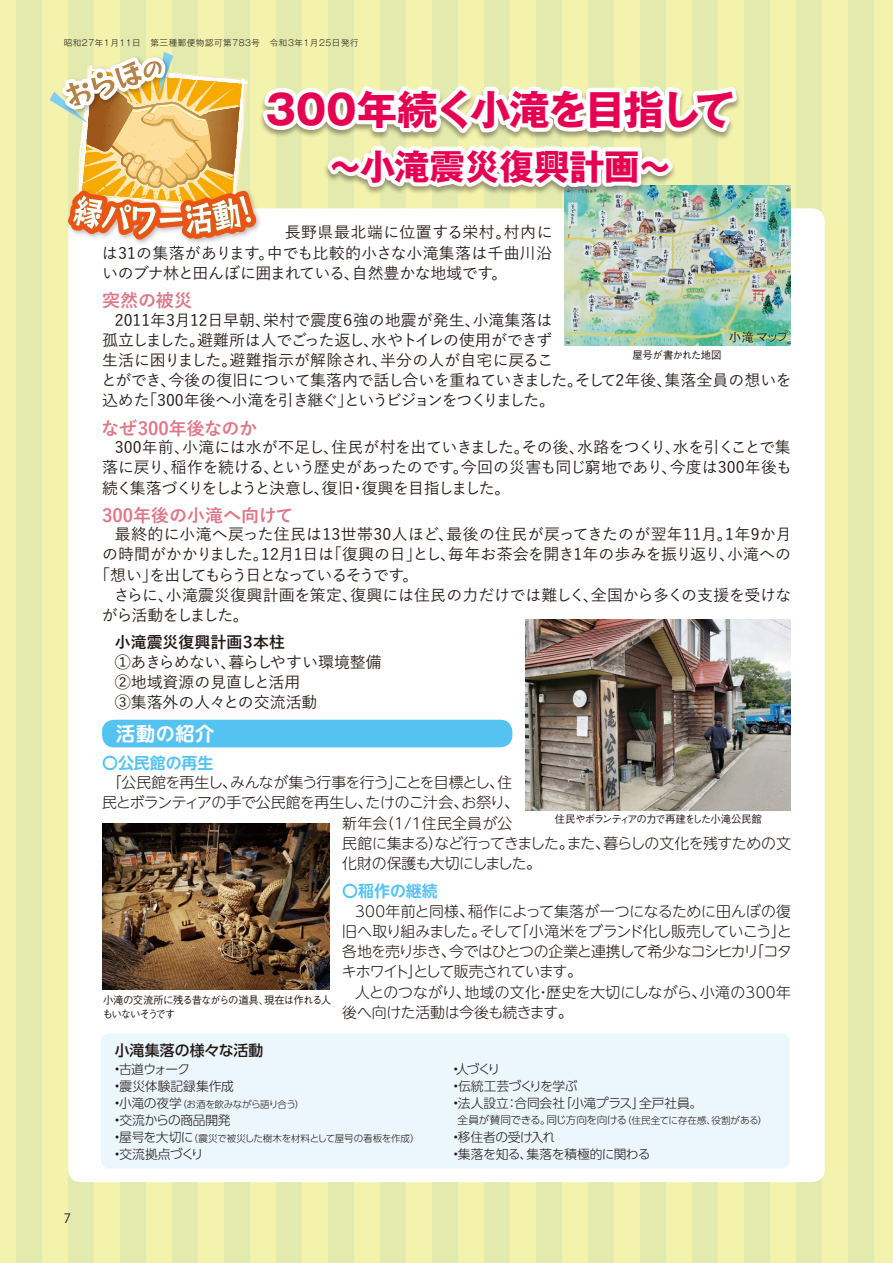
<style>
.page{position:relative;width:893px;height:1263px;background:#fff}
.page>*{position:absolute;margin:0;border:0;box-sizing:border-box;transform-origin:0 0}
.t1{font:700 40.35px "Gothic MB101 Pr 6 N";letter-spacing:-.05em;color:#e50050}
.t2{font:700 35.1px "Gothic MB101 Pr 6 N";letter-spacing:-.01em;color:#e50050}
.t3{font:700 19.2px "UD Shin M Go Pro De";letter-spacing:.03em;color:#fff}
.t4{font:700 18px "Yu Go";color:#de7788}
.t5{font:500 15.9px/20.2px "Yu Go";letter-spacing:-.005em;color:#231916}
.t6{font:500 15.9px/20.2px "Yu Go";letter-spacing:.02em;color:#231916}
.t7{font:500 15.9px/20.2px "Yu Go";letter-spacing:-.03em;color:#231916}
.t8{font:500 15.9px/20.2px "Yu Go";letter-spacing:-.1em;color:#231916}
.t9{font:500 15.9px/20.2px "Yu Go";letter-spacing:-.08em;color:#231916}
.t10{font:500 15.9px/20.2px "Yu Go";letter-spacing:-.095em;color:#231916}
.t11{font:500 15.9px "Yu Go";letter-spacing:-.06em;color:#231916}
.t12{font:700 15.9px "UD Shin M Go Pro De";color:#55c3f1}
.t13{font:500 15.9px "Yu Go";letter-spacing:.015em;color:#231916}
.t14{font:700 15.9px "Yu Go";color:#231916}
.t15{font:500 15.9px "Yu Go";letter-spacing:-.075em;color:#231916}
.t16{font:500 15.9px "Yu Go";letter-spacing:-.085em;color:#231916}
.t17{font:300 14.85px/20.2px "UD Shin M Go Pro";letter-spacing:-.035em;color:#231916}
.t18{font:300 14.85px "UD Shin M Go Pro";letter-spacing:-.06em;color:#231916}
.t19{font:300 14.85px/20.2px "UD Shin M Go Pro";letter-spacing:-.055em;color:#231916}
.t20{font:300 14.85px "UD Shin M Go Pro";letter-spacing:-.005em;color:#231916}
.t21{font:300 14.85px "UD Shin M Go Pro";letter-spacing:-.07em;color:#231916}
.t22{font:300 14.85px "UD Shin M Go Pro";letter-spacing:.005em;color:#231916}
.t23{font:300 14.85px "UD Shin M Go Pro";letter-spacing:.015em;color:#231916}
.t24{font:500 14.85px "UD Shin Go Pro";color:#231916}
.t25{font:300 14.85px "UD Shin M Go Pro";letter-spacing:.02em;color:#231916}
.t26{font:300 14.85px "UD Shin M Go Pro";letter-spacing:.025em;color:#231916}
.t27{font:300 12.75px/17px "UD Shin Go Pro";letter-spacing:-.025em;color:#231916}
.t28{font:300 12.75px "UD Shin Go Pro";letter-spacing:.005em;color:#231916}
.t29{font:300 12.75px "UD Shin Go Pro";letter-spacing:-.045em;color:#231916}
.t30{font:12.75px "Koz Go Pro";color:#231916}
.t31{font:500 10.65px/13.8px "Gothic BBB Pro";letter-spacing:-.08em;color:#231916}
.t32{font:300 10.65px "UD Shin Go Pro";letter-spacing:-.035em;color:#231916}
.t33{font:500 10.65px "Gothic BBB Pro";letter-spacing:-.045em;color:#231916}
.t34{font:300 9.6px "UD Shin Go Pro";letter-spacing:-.03em;color:#231916}
.t35{font:300 9.6px "UD Shin Go Pro";letter-spacing:-.055em;color:#231916}
.t36{font:300 9.6px "UD Shin Go Pro";letter-spacing:.005em;color:#231916}
.t37{font:300 8.55px "Gothic MB101 Pr 6 N";letter-spacing:.07em;color:#231916}
</style>
<div class="page">
<div style="left:0;top:0;width:893px;height:1263px;background:linear-gradient(to right,#eaefad,#ebefad)"></div>
<div style="left:68px;top:208px;width:757px;height:974px;background:#fff;border-radius:13px"></div>
<img style="left:525px;top:620px;width:266px;height:190px">
<img style="left:102px;top:824px;width:228px;height:166px">
<div style="left:101px;top:1033px;width:689px;height:135px;background:#ebf6fd;border-radius:9px"></div>
<img style="left:743px;top:186px;width:48px;height:159px">
<div style="left:102px;top:720px;width:410px;height:27px;background:#55c3f1;border-radius:12px"></div>
<img style="left:50px;top:44px;width:693px;height:309px">
<p class="t37" style="left:64px;top:35px;width:296px">昭和27年1月11日　第三種郵便物認可第783号　令和3年1月25日発行</p>
<h1 class="t1" style="left:266px;top:76px;width:471px">300年続く小滝を目指して</h1>
<h2 class="t2" style="left:328px;top:137px;width:346px">～小滝震災復興計画~</h2>
<p class="t5" style="left:504px;top:220px;width:50px">村内に</p>
<p class="t6" style="left:102px;top:220px;width:452px;text-indent:183px">長野県最北端に位置する栄村。<br>は31の集落があります中でも比較的小さな小滝集落は千曲川沿</p>
<p class="t7" style="left:102px;top:241px;width:407px;text-indent:156px">。<br>いのブナ林と田んぼに囲まれている自然豊かな地域です。</p>
<p class="t5" style="left:344px;top:261px;width:17px">、</p>
<p class="t4" style="left:102px;top:290px;width:92px">突然の被災</p>
<p class="t5" style="left:473px;top:308px;width:81px">小滝集落は</p>
<p class="t5" style="left:263px;top:308px;width:81px">栄村で震度</p>
<p class="t5" style="left:197px;top:308px;width:357px;text-indent:-82px">2011年月3 12日早朝、<br>避難所は人でごった返し水やトイレの使用ができず</p>
<p class="t5" style="left:363px;top:328px;width:17px">、</p>
<p class="t5" style="left:353px;top:308px;width:129px">強の地震が発生、</p>
<p class="t5" style="left:340px;top:308px;width:17px">６</p>
<p class="t5" style="left:102px;top:328px;width:104px">孤立しました。</p>
<p class="t5" style="left:380px;top:348px;width:175px">半分の人が自宅に戻るこ</p>
<p class="t5" style="left:230px;top:348px;width:160px">避難指示が解除され、</p>
<p class="t16" style="left:102px;top:345px;width:137px">生活に困りました。</p>
<p class="t33" style="left:632px;top:347px;width:91px">屋号が書かれた地図</p>
<p class="t5" style="left:664px;top:368px;width:129px">集落全員の想いを</p>
<p class="t7" style="left:101px;top:368px;width:484px">とができ今後の復旧について集落内で話し合いを重ねていきました。</p>
<p class="t9" style="left:141px;top:368px;width:415px;text-indent:19px">、<br>「300年後へ小滝を引き継ぐというビジョンをつくりました。</p>
<p class="t5" style="left:575px;top:368px;width:99px">そして2年後、</p>
<p class="t5" style="left:102px;top:388px;width:49px">込めた</p>
<p class="t4" style="left:101px;top:418px;width:157px">なぜ300年後なのか</p>
<p class="t5" style="left:337px;top:388px;width:17px">」</p>
<p class="t5" style="left:102px;top:435px;width:691px;text-indent:13px">300年前、<br>落に戻り稲作を続けるという歴史があったのです今回の災害も同じ窮地であり今度は300年後も</p>
<p class="t5" style="left:661px;top:455px;width:17px">、</p>
<p class="t11" style="left:577px;top:433px;width:215px">水路をつくり水を引くことで集</p>
<p class="t5" style="left:665px;top:435px;width:17px">、</p>
<p class="t5" style="left:522px;top:435px;width:65px">その後、</p>
<p class="t5" style="left:182px;top:435px;width:349px">小滝には水が不足し住民が村を出ていきました。</p>
<p class="t5" style="left:323px;top:435px;width:17px">、</p>
<p class="t5" style="left:453px;top:455px;width:17px">。</p>
<p class="t5" style="left:163px;top:455px;width:17px">、</p>
<p class="t5" style="left:263px;top:455px;width:17px">、</p>
<p class="t8" style="left:102px;top:475px;width:253px">続く集落づくりをしようと決意し復旧</p>
<p class="t5" style="left:314px;top:475px;width:17px">、</p>
<p class="t4" style="left:102px;top:505px;width:193px">300年後の小滝へ向けて</p>
<p class="t6" style="left:115px;top:522px;width:678px">最終的に小滝へ戻った住民は13世帯30人ほど最後の住民が戻ってきたのが翌年11月 年1 。 9か月</p>
<p class="t5" style="left:326px;top:522px;width:466px;text-indent:112px">、<br>「復興の日とし毎年お茶会を開き1年の歩みを振り返り小滝への</p>
<p class="t5" style="left:719px;top:542px;width:17px">、</p>
<p class="t15" style="left:362px;top:473px;width:150px">復興を目指しました。</p>
<p class="t5" style="left:350px;top:475px;width:17px">・</p>
<p class="t10" style="left:149px;top:542px;width:271px;text-indent:-47px">の時間がかかりました。<br>を出してもらう日となっているそうです。</p>
<p class="t5" style="left:261px;top:542px;width:75px">12月1日は</p>
<p class="t5" style="left:406px;top:542px;width:17px">」</p>
<p class="t5" style="left:440px;top:542px;width:17px">、</p>
<p class="t5" style="left:94px;top:563px;width:65px">「想い」</p>
<p class="t5" style="left:350px;top:583px;width:442px">復興には住民の力だけでは難しく全国から多くの支援を受けな</p>
<p class="t5" style="left:583px;top:583px;width:17px">、</p>
<p class="t13" style="left:166px;top:580px;width:194px">小滝震災復興計画を策定、</p>
<p class="t8" style="left:102px;top:583px;width:148px;text-indent:12px">さらに、<br>がら活動をしました。</p>
<p class="t14" style="left:115px;top:633px;width:129px">小滝震災復興計画</p>
<p class="t5" style="left:228px;top:650px;width:155px">暮らしやすい環境整備</p>
<p class="t14" style="left:253px;top:633px;width:33px">本柱</p>
<p class="t14" style="left:240px;top:633px;width:17px">３</p>
<p class="t5" style="left:115px;top:650px;width:204px">①あきらめない、<br>②地域資源の見直しと活用<br>③集落外の人々との交流活動</p>
<p class="t3" style="left:116px;top:718px;width:99px">活動の紹介</p>
<p class="t12" style="left:102px;top:750px;width:113px">〇公民館の再生</p>
<p class="t17" style="left:230px;top:771px;width:284px">みんなが集う行事を行うことを目標とし住、</p>
<p class="t17" style="left:107px;top:771px;width:132px">「公民館を再生し、</p>
<p class="t17" style="left:388px;top:771px;width:16px">」</p>
<p class="t17" style="left:102px;top:792px;width:272px">民とボランティアの手で公民館を再生し、</p>
<p class="t17" style="left:366px;top:792px;width:104px">たけのこ汁会、</p>
<p class="t17" style="left:462px;top:792px;width:59px">お祭り、</p>
<p class="t23" style="left:380px;top:811px;width:134px">（1/1住民全員が公</p>
<p class="t17" style="left:342px;top:812px;width:47px">新年会</p>
<p class="t31" style="left:555px;top:811px;width:208px">住民やボランティアの力で再建をした小滝公民館</p>
<p class="t18" style="left:342px;top:831px;width:233px">民館に集まるなど行ってきました。</p>
<p class="t17" style="left:342px;top:832px;width:200px;text-indent:86px">）<br>化財の保護も大切にしました。</p>
<p class="t12" style="left:342px;top:878px;width:97px">〇稲作の継続</p>
<p class="t20" style="left:468px;top:899px;width:324px">稲作によって集落が一つになるために田んぼの復</p>
<p class="t17" style="left:603px;top:832px;width:189px">暮らしの文化を残すための文</p>
<p class="t17" style="left:567px;top:832px;width:45px">また、</p>
<p class="t25" style="left:355px;top:899px;width:121px">300年前と同様、</p>
<p class="t17" style="left:514px;top:920px;width:280px">「小滝米をブランド化し販売していこうと」</p>
<p class="t18" style="left:342px;top:919px;width:145px">旧へ取り組みました。</p>
<p class="t17" style="left:480px;top:920px;width:44px">そして</p>
<p class="t31" style="left:103px;top:992px;width:168px">小滝の交流所に残る昔ながらの道具、もいないそうです</p>
<p class="t31" style="left:264px;top:992px;width:69px">現在は作れる人</p>
<p class="t17" style="left:749px;top:940px;width:44px">「コタ</p>
<p class="t21" style="left:449px;top:939px;width:311px">今ではひとつの企業と連携して希少なコシヒカリ</p>
<p class="t19" style="left:342px;top:940px;width:242px">各地を売り歩き、<br>キホワイトとして販売されています。</p>
<p class="t17" style="left:408px;top:961px;width:16px">」</p>
<p class="t17" style="left:342px;top:981px;width:232px;text-indent:13px">人とのつながり、<br>後へ向けた活動は今後も続きます。</p>
<p class="t22" style="left:464px;top:980px;width:243px">地域の文化歴史を大切にしながら、</p>
<p class="t26" style="left:700px;top:980px;width:92px">小滝の300年</p>
<p class="t17" style="left:536px;top:981px;width:16px">・</p>
<p class="t30" style="left:64px;top:1210px;width:9px">7</p>
<p class="t24" style="left:115px;top:1038px;width:150px">小滝集落の様々な活動</p>
<p class="t27" style="left:115px;top:1060px;width:77px">•古道ウォーク</p>
<p class="t28" style="left:115px;top:1076px;width:121px">•震災体験記録集作成</p>
<p class="t35" style="left:178px;top:1097px;width:128px">（お酒を飲みながら語り合う(</p>
<p class="t27" style="left:115px;top:1094px;width:69px">•小滝の夜学</p>
<p class="t27" style="left:115px;top:1111px;width:118px">•交流からの商品開発</p>
<p class="t34" style="left:189px;top:1131px;width:232px">（震災で被災した樹木を材料として屋号の看板を作成(</p>
<p class="t27" style="left:115px;top:1128px;width:81px">•屋号を大切に</p>
<p class="t27" style="left:115px;top:1145px;width:90px">•交流拠点づくり</p>
<p class="t27" style="left:456px;top:1060px;width:46px">人づくり</p>
<p class="t27" style="left:453px;top:1060px;width:7px">•</p>
<p class="t29" style="left:453px;top:1076px;width:126px">•伝統工芸づくりを学ぶ</p>
<p class="t27" style="left:559px;top:1094px;width:87px">「小滝プラス」</p>
<p class="t28" style="left:453px;top:1093px;width:114px">•法人設立合同会社</p>
<p class="t27" style="left:639px;top:1094px;width:65px">全戸社員。</p>
<p class="t27" style="left:505px;top:1094px;width:14px">：</p>
<p class="t32" style="left:458px;top:1111px;width:95px">全員が賛同できる。</p>
<p class="t27" style="left:527px;top:1128px;width:126px;text-indent:-73px">•移住者の受け入れ<br>集落を積極的に関わる</p>
<p class="t32" style="left:546px;top:1111px;width:82px">同じ方向を向ける</p>
<p class="t34" style="left:712px;top:1112px;width:57px">役割がある(</p>
<p class="t36" style="left:622px;top:1112px;width:95px">（住民全てに存在感、</p>
<p class="t27" style="left:453px;top:1145px;width:81px">•集落を知る、</p>
</div>
